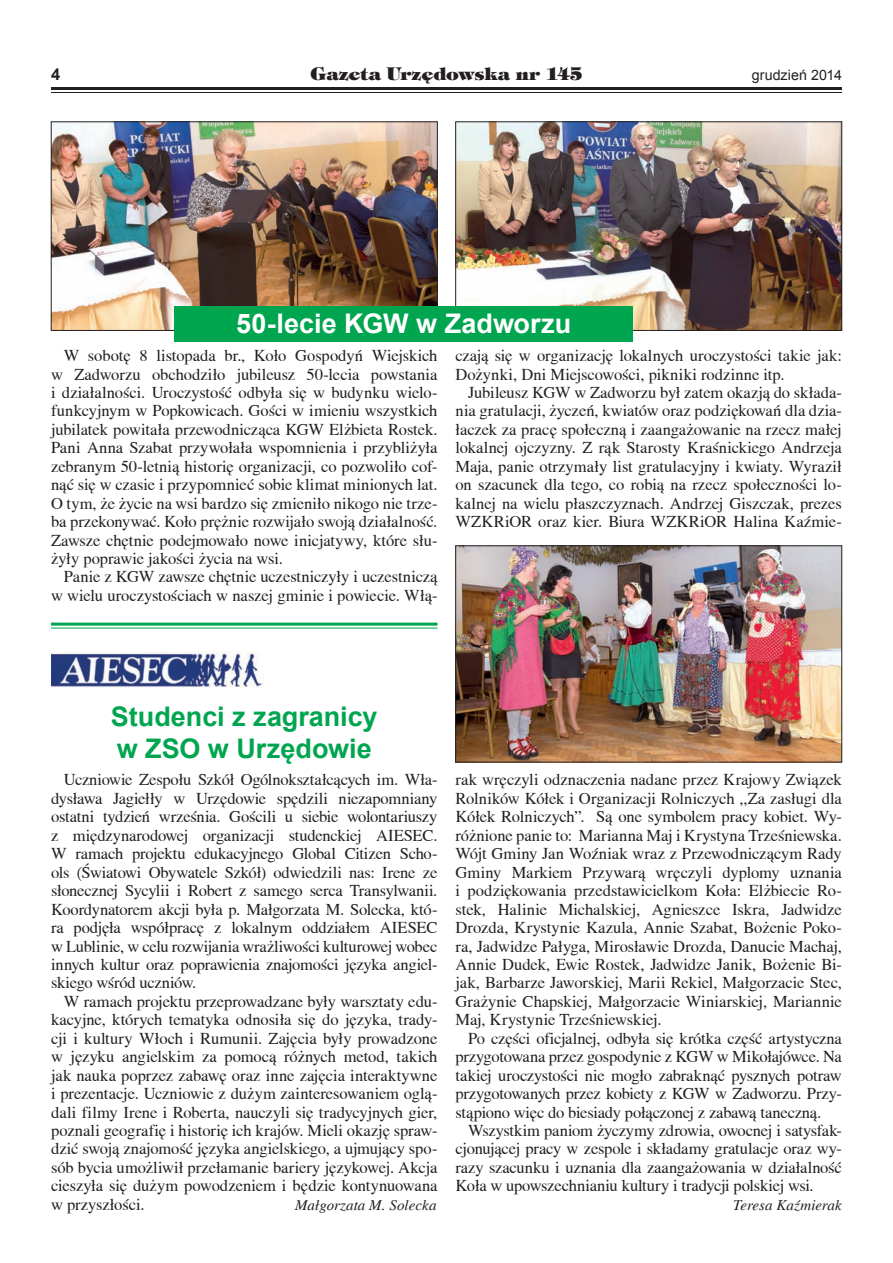
<style>
.page{position:relative;width:893px;height:1263px;background:#fff}
.page>*{position:absolute;margin:0;border:0;box-sizing:border-box;transform-origin:0 0}
.t1{font:700 27px/32.4px "Arial";color:#00a54f}
.t2{font:700 27px "Arial";color:#fff}
.t3{font:800 17.55px "Timpani";letter-spacing:.01em;color:#231f20}
.t4{font:16.5px/18.5px "Toronto";letter-spacing:-.005em;color:#231f20;text-align:justify}
.t5{font:700 16.5px "Arial";color:#231f20}
.t6{font:italic 15px "Toronto";letter-spacing:.005em;color:#231f20}
.t7{font:14.25px "Arial";letter-spacing:.005em;color:#231f20}
</style>
<div class="page">
<hr style="left:51px;top:87px;width:791px;height:3px;background:#231f20">
<hr style="left:51px;top:92px;width:791px;height:1px;background:#231f20">
<img style="left:457px;top:548px;width:383px;height:212px">
<div style="left:455px;top:546px;width:387px;height:216px;border:1px solid #231f20"></div>
<img style="left:53px;top:124px;width:382px;height:205px">
<div style="left:51px;top:122px;width:386px;height:209px;border:1px solid #231f20"></div>
<img style="left:457px;top:124px;width:383px;height:205px">
<div style="left:455px;top:122px;width:387px;height:209px;border:1px solid #231f20"></div>
<hr style="left:51px;top:623px;width:386px;height:3px;background:#00a54f">
<hr style="left:51px;top:628px;width:386px;height:1px;background:#00a54f">
<img style="left:51px;top:652px;width:213px;height:35px">
<div style="left:174px;top:306px;width:459px;height:35px;background:#00a54f"></div>
<p class="t5" style="left:51px;top:63px;width:11px">4</p>
<p class="t3" style="left:311px;top:62px;width:273px">Gazeta Urzędowska nr 145</p>
<p class="t7" style="left:752px;top:65px;width:92px">grudzień 2014</p>
<h1 class="t2" style="left:236px;top:306px;width:337px">50-lecie KGW w Zadworzu</h1>
<p class="t4" style="left:51px;top:346px;width:388px;text-indent:13px">W sobotę 8 listopada br., Koło Gospodyń Wiejskich w Zadworzu obchodziło jubileusz 50-lecia powstania i działalności. Uroczystość odbyła się w budynku wielo&shy;funkcyjnym w Popkowicach. Gości w imieniu wszystkich jubilatek powitała przewodnicząca KGW Elżbieta Rostek.<br>Pani Anna Szabat przywołała wspomnienia i przybliżyła zebranym 50-letnią historię organizacji, co pozwoliło cof&shy;nąć się w czasie i przypomnieć sobie klimat minionych lat.<br>O tym, że życie na wsi bardzo się zmieniło nikogo nie trze&shy;ba przekonywać. Koło prężnie rozwijało swoją działalność.<br>Zawsze chętnie podejmowało nowe inicjatywy, które słu&shy;żyły poprawie jakości życia na wsi.</p>
<p class="t4" style="left:51px;top:568px;width:388px;text-align:right">Panie z KGW zawsze chętnie uczestniczyły i uczestniczą w wielu uroczystościach w naszej gminie i powiecie. Włą-</p>
<p class="t4" style="left:455px;top:346px;width:388px">czają się w organizację lokalnych uroczystości takie jak:<br>Dożynki, Dni Miejscowości, pikniki rodzinne itp.</p>
<p class="t4" style="left:455px;top:383px;width:388px;text-indent:13px">Jubileusz KGW w Zadworzu był zatem okazją do składa&shy;nia gratulacji, życzeń, kwiatów oraz podziękowań dla dzia&shy;łaczek za pracę społeczną i zaangażowanie na rzecz małej lokalnej ojczyzny. Z rąk Starosty Kraśnickiego Andrzeja Maja, panie otrzymały list gratulacyjny i kwiaty. Wyraził on szacunek dla tego, co robią na rzecz społeczności lo&shy;kalnej na wielu płaszczyznach. Andrzej Giszczak, prezes WZKRiOR oraz kier. Biura WZKRiOR Halina Kaźmie-</p>
<h1 class="t1" style="left:111px;top:701px;width:268px">Studenci z zagranicy w ZSO w Urzędowie</h1>
<p class="t4" style="left:51px;top:771px;width:388px;text-indent:13px">Uczniowie Zespołu Szkół Ogólnokształcących im. Wła&shy;dysława Jagiełły w Urzędowie spędzili niezapomniany ostatni tydzień września. Gościli u siebie wolontariuszy z międzynarodowej organizacji studenckiej AIESEC.<br>W ramach projektu edukacyjnego Global Citizen Scho&shy;ols (Światowi Obywatele Szkół) odwiedzili nas: Irene ze słonecznej Sycylii i Robert z samego serca Transylwanii.<br>Koordynatorem akcji była p. Małgorzata M. Solecka, któ&shy;ra podjęła współpracę z lokalnym oddziałem AIESEC w Lublinie, w celu rozwijania wrażliwości kulturowej wobec innych kultur oraz poprawienia znajomości języka angiel&shy;skiego wśród uczniów.</p>
<p class="t4" style="left:51px;top:992px;width:388px;text-indent:13px">W ramach projektu przeprowadzane były warsztaty edu&shy;kacyjne, których tematyka odnosiła się do języka, trady&shy;cji i kultury Włoch i Rumunii. Zajęcia były prowadzone w języku angielskim za pomocą różnych metod, takich jak nauka poprzez zabawę oraz inne zajęcia interaktywne i prezentacje. Uczniowie z dużym zainteresowaniem oglą&shy;dali filmy Irene i Roberta, nauczyli się tradycyjnych gier, poznali geografię i historię ich krajów. Mieli okazję spraw&shy;dzić swoją znajomość języka angielskiego, a ujmujący spo&shy;sób bycia umożliwił przełamanie bariery językowej. Akcja cieszyła się dużym powodzeniem i będzie kontynuowana w przyszłości.</p>
<p class="t6" style="left:295px;top:1197px;width:143px">Małgorzata M. Solecka</p>
<p class="t4" style="left:455px;top:771px;width:388px">rak wręczyli odznaczenia nadane przez Krajowy Związek Rolników Kółek i Organizacji Rolniczych ,,Za zasługi dla Kółek Rolniczych”. Są one symbolem pracy kobiet. Wy&shy;różnione panie to: Marianna Maj i Krystyna Trześniewska.<br>Wójt Gminy Jan Woźniak wraz z Przewodniczącym Rady Gminy Markiem Przywarą wręczyli dyplomy uznania i podziękowania przedstawicielkom Koła: Elżbiecie Ro&shy;stek, Halinie Michalskiej, Agnieszce Iskra, Jadwidze Drozda, Krystynie Kazula, Annie Szabat, Bożenie Poko&shy;ra, Jadwidze Pałyga, Mirosławie Drozda, Danucie Machaj, Annie Dudek, Ewie Rostek, Jadwidze Janik, Bożenie Bi&shy;jak, Barbarze Jaworskiej, Marii Rekiel, Małgorzacie Stec, Grażynie Chapskiej, Małgorzacie Winiarskiej, Mariannie Maj, Krystynie Trześniewskiej.</p>
<p class="t4" style="left:455px;top:1029px;width:388px;text-indent:13px">Po części oficjalnej, odbyła się krótka część artystyczna przygotowana przez gospodynie z KGW w Mikołajówce. Na takiej uroczystości nie mogło zabraknąć pysznych potraw przygotowanych przez kobiety z KGW w Zadworzu. Przy&shy;stąpiono więc do biesiady połączonej z zabawą taneczną.</p>
<p class="t4" style="left:455px;top:1121px;width:388px;text-indent:13px">Wszystkim paniom życzymy zdrowia, owocnej i satysfak&shy;cjonującej pracy w zespole i składamy gratulacje oraz wy&shy;razy szacunku i uznania dla zaangażowania w działalność Koła w upowszechnianiu kultury i tradycji polskiej wsi.</p>
<p class="t6" style="left:733px;top:1197px;width:110px">Teresa Kaźmierak</p>
</div>
